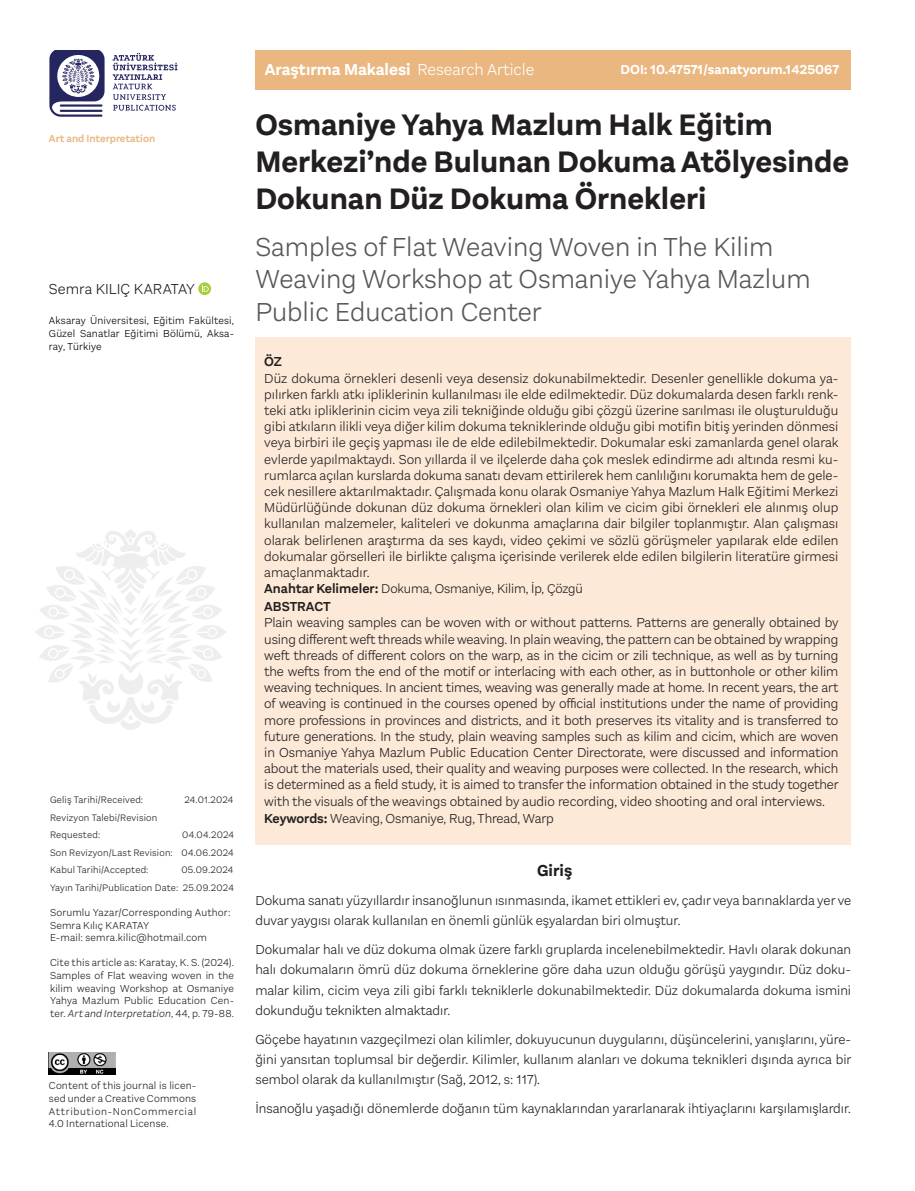
<style>
.page{position:relative;width:915px;height:1191px;background:#fff}
.page>*{position:absolute;margin:0;border:0;box-sizing:border-box;transform-origin:0 0}
.t1{font:700 30.75px/36.9px "Aestetico";color:#231f20}
.t2{font:300 27px/32.4px "Aestetico";color:#57585a}
.Başlık-1{font:700 16.5px "Aestetico";color:#fff}
.t3{font:700 16.5px "Aestetico";color:#231f20}
.Sol_Yazar_Bilgisi{font:300 15px "Aestetico";letter-spacing:.005em;color:#231f20}
.Özet-Abstract{font:300 13.5px/16.2px "Aestetico";color:#231f20;text-align:justify}
.t4{font:700 13.5px "Aestetico";color:#fff}
.Özet-Abstract-2{font:600 13.5px "Aestetico";color:#231f20}
.Özet-Abstract-3{font:300 13.2px "Aestetico";letter-spacing:-.01em;color:#231f20}
.Sol_Yazar_Bilgisi-2{font:300 10.5px/12.6px "Aestetico";letter-spacing:.015em;color:#231f20;text-align:justify}
.Sol_Yazar_Bilgisi-3{font:300 10.5px/12.6px "Aestetico";letter-spacing:.015em;color:#000;text-align:justify}
.Tablometin{font:600 10.5px "Aestetico";color:#e9b77f}
.Sol_Yazar_Bilgisi-4{font:300 9.75px "Aestetico";letter-spacing:.015em;color:#231f20}
.s1{font-style:italic}
.s2{font-weight:300}
.s3{font-weight:600;font-size:13.5px}
.s4{font-weight:600}
</style>
<div class="page">
<div style="left:255px;top:338px;width:595px;height:507px;background:#fce9d8"></div>
<svg style="left:35px;top:529px;width:191px;height:201px"></svg>
<div style="left:255px;top:50px;width:595px;height:39px;background:#e9b77f"></div>
<svg style="left:198px;top:282px;width:13px;height:13px"></svg>
<svg style="left:202px;top:285px;width:6px;height:7px"></svg>
<svg style="left:113px;top:53px;width:64px;height:58px"></svg>
<svg style="left:49px;top:50px;width:56px;height:67px"></svg>
<img style="left:49px;top:1052px;width:66px;height:22px">
<p class="Tablometin" style="left:49px;top:133px;width:108px">Art and Interpretation</p>
<p class="Sol_Yazar_Bilgisi" style="left:49px;top:280px;width:147px">Semra KILIÇ KARATAY</p>
<p class="Sol_Yazar_Bilgisi-3" style="left:49px;top:314px;width:186px">Aksaray Üniversitesi, Eğitim Fakültesi, Güzel Sanatlar Eğitimi Bölümü, Aksa&shy;ray, Türkiye</p>
<p class="Sol_Yazar_Bilgisi-4" style="left:50px;top:794px;width:95px">Geliş Tarihi/Received:</p>
<p class="Sol_Yazar_Bilgisi-4" style="left:184px;top:794px;width:50px">24.01.2024</p>
<p class="Sol_Yazar_Bilgisi-4" style="left:50px;top:812px;width:109px">Revizyon Talebi/Revision</p>
<p class="Sol_Yazar_Bilgisi-4" style="left:50px;top:829px;width:52px">Requested:</p>
<p class="Sol_Yazar_Bilgisi-4" style="left:182px;top:829px;width:53px">04.04.2024</p>
<p class="Sol_Yazar_Bilgisi-4" style="left:50px;top:847px;width:185px">Son Revizyon/Last Revision: 04.06.2024</p>
<p class="Sol_Yazar_Bilgisi-4" style="left:50px;top:864px;width:100px">Kabul Tarihi/Accepted:</p>
<p class="Sol_Yazar_Bilgisi-4" style="left:181px;top:864px;width:53px">05.09.2024</p>
<p class="Sol_Yazar_Bilgisi-4" style="left:50px;top:882px;width:185px">Yayın Tarihi/Publication Date: 25.09.2024</p>
<p class="Sol_Yazar_Bilgisi-2" style="left:50px;top:906px;width:182px">Sorumlu Yazar/Corresponding Author:</p>
<p class="Sol_Yazar_Bilgisi-2" style="left:50px;top:918px;width:101px">Semra Kılıç KARATAY</p>
<p class="Sol_Yazar_Bilgisi-2" style="left:50px;top:931px;width:158px">E-mail: semra.kilic@hotmail.com</p>
<p class="Sol_Yazar_Bilgisi-2" style="left:50px;top:956px;width:185px">Cite this article as: Karatay, K. S. (2024).<br>Samples of Flat weaving woven in the kilim weaving Workshop at Osmaniye Yahya Mazlum Public Education Cen&shy;ter. <span class="s1">Art and Interpretation</span>, 44, p. 79-88.</p>
<p class="Sol_Yazar_Bilgisi-2" style="left:49px;top:1079px;width:149px">Content of this journal is licen&shy;sed under a Creative Commons Attribution-NonCommercial 4.0 International License.</p>
<p class="Başlık-1" style="left:264px;top:59px;width:271px">Araştırma Makalesi <span class="s2">Research Article</span></p>
<p class="t4" style="left:620px;top:62px;width:220px">DOI: 10.47571/sanatyorum.1425067</p>
<p class="t1" style="left:255px;top:107px;width:595px">Osmaniye Yahya Mazlum Halk Eğitim<br>Merkezi’nde Bulunan Dokuma Atölyesinde<br>Dokunan Düz Dokuma Örnekleri</p>
<p class="t2" style="left:255px;top:231px;width:556px">Samples of Flat Weaving Woven in The Kilim<br>Weaving Workshop at Osmaniye Yahya Mazlum<br>Public Education Center</p>
<p class="Özet-Abstract-2" style="left:264px;top:354px;width:19px">ÖZ</p>
<p class="Özet-Abstract" style="left:264px;top:370px;width:575px">Düz dokuma örnekleri desenli veya desensiz dokunabilmektedir. Desenler genellikle dokuma ya&shy;pılırken farklı atkı ipliklerinin kullanılması ile elde edilmektedir. Düz dokumalarda desen farklı renk&shy;teki atkı ipliklerinin cicim veya zili tekniğinde olduğu gibi çözgü üzerine sarılması ile oluşturulduğu gibi atkıların ilikli veya diğer kilim dokuma tekniklerinde olduğu gibi motifin bitiş yerinden dönmesi veya birbiri ile geçiş yapması ile de elde edilebilmektedir. Dokumalar eski zamanlarda genel olarak evlerde yapılmaktaydı. Son yıllarda il ve ilçelerde daha çok meslek edindirme adı altında resmi ku&shy;rumlarca açılan kurslarda dokuma sanatı devam ettirilerek hem canlılığını korumakta hem de gele&shy;cek nesillere aktarılmaktadır. Çalışmada konu olarak Osmaniye Yahya Mazlum Halk Eğitimi Merkezi Müdürlüğünde dokunan düz dokuma örnekleri olan kilim ve cicim gibi örnekleri ele alınmış olup kullanılan malzemeler, kaliteleri ve dokunma amaçlarına dair bilgiler toplanmıştır. Alan çalışması olarak belirlenen araştırma da ses kaydı, video çekimi ve sözlü görüşmeler yapılarak elde edilen dokumalar görselleri ile birlikte çalışma içerisinde verilerek elde edilen bilgilerin literatüre girmesi amaçlanmaktadır.</p>
<p class="Özet-Abstract-3" style="left:264px;top:581px;width:320px"><span class="s3">Anahtar Kelimeler:</span> Dokuma, Osmaniye, Kilim, İp, Çözgü</p>
<p class="Özet-Abstract-2" style="left:264px;top:599px;width:68px">ABSTRACT</p>
<p class="Özet-Abstract" style="left:264px;top:615px;width:575px">Plain weaving samples can be woven with or without patterns. Patterns are generally obtained by using different weft threads while weaving. In plain weaving, the pattern can be obtained by wrapping weft threads of different colors on the warp, as in the cicim or zili technique, as well as by turning the wefts from the end of the motif or interlacing with each other, as in buttonhole or other kilim weaving techniques. In ancient times, weaving was generally made at home. In recent years, the art of weaving is continued in the courses opened by official institutions under the name of providing more professions in provinces and districts, and it both preserves its vitality and is transferred to future generations. In the study, plain weaving samples such as kilim and cicim, which are woven in Osmaniye Yahya Mazlum Public Education Center Directorate, were discussed and information about the materials used, their quality and weaving purposes were collected. In the research, which is determined as a field study, it is aimed to transfer the information obtained in the study together with the visuals of the weavings obtained by audio recording, video shooting and oral interviews.</p>
<p class="Özet-Abstract" style="left:264px;top:810px;width:291px"><span class="s4">Keywords:</span> Weaving, Osmaniye, Rug, Thread, Warp</p>
<p class="t3" style="left:537px;top:861px;width:37px">Giriş</p>
<p class="Özet-Abstract" style="left:255px;top:890px;width:597px;line-height:20.2px">Dokuma sanatı yüzyıllardır insanoğlunun ısınmasında, ikamet ettikleri ev, çadır veya barınaklarda yer ve duvar yaygısı olarak kullanılan en önemli günlük eşyalardan biri olmuştur.</p>
<p class="Özet-Abstract" style="left:255px;top:939px;width:597px;line-height:20.2px">Dokumalar halı ve düz dokuma olmak üzere farklı gruplarda incelenebilmektedir. Havlı olarak dokunan halı dokumaların ömrü düz dokuma örneklerine göre daha uzun olduğu görüşü yaygındır. Düz doku&shy;malar kilim, cicim veya zili gibi farklı tekniklerle dokunabilmektedir. Düz dokumalarda dokuma ismini dokunduğu teknikten almaktadır.</p>
<p class="Özet-Abstract" style="left:255px;top:1029px;width:597px;line-height:20.2px">Göçebe hayatının vazgeçilmezi olan kilimler, dokuyucunun duygularını, düşüncelerini, yanışlarını, yüre&shy;ğini yansıtan toplumsal bir değerdir. Kilimler, kullanım alanları ve dokuma teknikleri dışında ayrıca bir sembol olarak da kullanılmıştır (Sağ, 2012, s: 117).</p>
<p class="Özet-Abstract" style="left:255px;top:1100px;width:597px">İnsanoğlu yaşadığı dönemlerde doğanın tüm kaynaklarından yararlanarak ihtiyaçlarını karşılamışlardır.</p>
</div>
